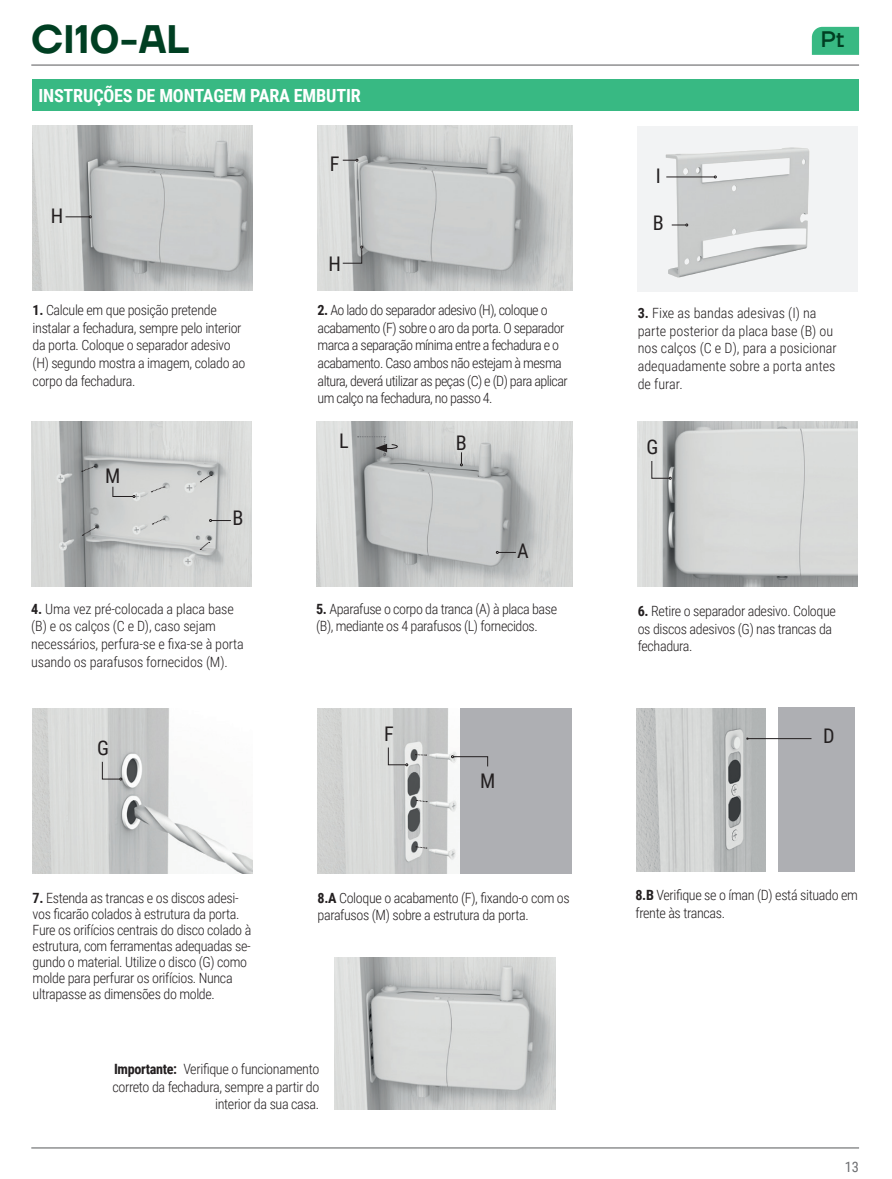
<style>
.page{position:relative;width:892px;height:1179px;background:#fff}
.page>*{position:absolute;margin:0;border:0;box-sizing:border-box;transform-origin:0 0}
.t1{font:600 39.82px "TT Firs Neue";color:#003f22}
.t2{font:500 22.5px "TT Firs Neue";color:#003f22}
.t3{font:20.25px "Roboto Condensed";color:#231f20}
.t4{font:700 18.22px "Roboto Condensed";letter-spacing:-.01em;color:#fff}
.t5{font:14.4px "Roboto Condensed";color:#6c6d70}
.t6{font:300 14.17px/17.6px "Roboto Condensed";letter-spacing:-.025em;color:#231f20}
.t7{font:300 14.17px/17.6px "Roboto Condensed";color:#231f20}
.s1{font-weight:700}
</style>
<div class="page">
<hr style="left:31px;top:65px;width:828px;height:1px;background:#57585a">
<hr style="left:31px;top:1147px;width:828px;height:1px;background:#57585a">
<svg style="left:812px;top:27px;width:47px;height:28px"></svg>
<img style="left:638px;top:126px;width:220px;height:165px">
<hr style="left:666px;top:177px;width:48px;height:1px;background:#231f20">
<svg style="left:672px;top:224px;width:16px;height:2px"></svg>
<img style="left:33px;top:125px;width:220px;height:165px">
<svg style="left:66px;top:216px;width:26px;height:2px"></svg>
<img style="left:638px;top:422px;width:220px;height:165px">
<svg style="left:651px;top:460px;width:20px;height:19px"></svg>
<img style="left:316px;top:421px;width:256px;height:165px">
<svg style="left:496px;top:551px;width:20px;height:3px"></svg>
<svg style="left:460px;top:452px;width:3px;height:14px"></svg>
<svg style="left:357px;top:436px;width:41px;height:20px"></svg>
<img style="left:33px;top:708px;width:220px;height:165px">
<svg style="left:102px;top:761px;width:20px;height:19px"></svg>
<div style="left:317px;top:708px;width:255px;height:165px;background:#aeafb3"></div>
<img style="left:317px;top:708px;width:143px;height:165px">
<svg style="left:388px;top:747px;width:20px;height:19px"></svg>
<svg style="left:451px;top:755px;width:37px;height:12px"></svg>
<svg style="left:415px;top:754px;width:11px;height:2px"></svg>
<svg style="left:416px;top:800px;width:11px;height:2px"></svg>
<svg style="left:416px;top:846px;width:11px;height:2px"></svg>
<div style="left:33px;top:79px;width:826px;height:32px;background:#38b983"></div>
<img style="left:317px;top:125px;width:255px;height:166px">
<svg style="left:343px;top:159px;width:15px;height:2px"></svg>
<svg style="left:342px;top:246px;width:21px;height:18px"></svg>
<img style="left:31px;top:421px;width:220px;height:165px">
<svg style="left:112px;top:486px;width:23px;height:12px"></svg>
<svg style="left:209px;top:519px;width:22px;height:3px"></svg>
<svg style="left:200px;top:475px;width:12px;height:7px"></svg>
<svg style="left:82px;top:466px;width:13px;height:6px"></svg>
<svg style="left:82px;top:526px;width:16px;height:10px"></svg>
<svg style="left:200px;top:542px;width:10px;height:8px"></svg>
<svg style="left:151px;top:486px;width:14px;height:6px"></svg>
<svg style="left:152px;top:518px;width:13px;height:7px"></svg>
<div style="left:778px;top:707px;width:77px;height:165px;background:#aeafb3"></div>
<img style="left:637px;top:708px;width:129px;height:164px">
<hr style="left:748px;top:738px;width:63px;height:1px;background:#231f20">
<img style="left:334px;top:957px;width:221px;height:152px">
<h1 class="t1" style="left:31px;top:11px;width:159px">CI10-AL</h1>
<h2 class="t2" style="left:821px;top:24px;width:25px">Pt</h2>
<p class="t4" style="left:38px;top:83px;width:324px">INSTRUÇÕES DE MONTAGEM PARA EMBUTIR</p>
<h3 class="t3" style="left:51px;top:202px;width:14px">H</h3>
<p class="t6" style="left:33px;top:301px;width:214px"><span class="s1">1.</span> Calcule em que posição pretende instalar a fechadura, sempre pelo interior da porta. Coloque o separador adesivo (H) segundo mostra a imagem, colado ao corpo da fechadura.</p>
<h3 class="t3" style="left:105px;top:462px;width:17px">M</h3>
<h3 class="t3" style="left:232px;top:504px;width:12px">B</h3>
<h3 class="t3" style="left:330px;top:150px;width:11px">F</h3>
<h3 class="t3" style="left:328px;top:249px;width:14px">H</h3>
<p class="t6" style="left:317px;top:301px;width:252px"><span class="s1">2.</span> Ao lado do separador adesivo (H), coloque o acabamento (F) sobre o aro da porta. O separador marca a separação mínima entre a fechadura e o acabamento. Caso ambos não estejam à mesma altura, deverá utilizar as peças (C) e (D) para aplicar um calço na fechadura, no passo 4.</p>
<h3 class="t3" style="left:339px;top:427px;width:11px">L</h3>
<h3 class="t3" style="left:456px;top:428px;width:12px">B</h3>
<h3 class="t3" style="left:517px;top:537px;width:13px">A</h3>
<p class="t6" style="left:31px;top:599px;width:214px"><span class="s1">4.</span> Uma vez pré-colocada a placa base (B) e os calços (C e D), caso sejam necessários, perfura-se e fixa-se à porta usando os parafusos fornecidos (M).</p>
<p class="t6" style="left:316px;top:599px;width:242px"><span class="s1">5.</span> Aparafuse o corpo da tranca (A) à placa base (B), mediante os 4 parafusos (L) fornecidos.</p>
<h3 class="t3" style="left:97px;top:734px;width:13px">G</h3>
<p class="t6" style="left:33px;top:889px;width:220px;line-height:16.2px"><span class="s1">7.</span> Estenda as trancas e os discos adesi&shy;vos ficarão colados à estrutura da porta.<br>Fure os orifícios centrais do disco colado à estrutura, com ferramentas adequadas se&shy;gundo o material. Utilize o disco (G) como molde para perfurar os orifícios. Nunca ultrapasse as dimensões do molde.</p>
<h3 class="t3" style="left:384px;top:719px;width:11px">F</h3>
<h3 class="t3" style="left:480px;top:766px;width:17px">M</h3>
<p class="t6" style="left:317px;top:888px;width:254px"><span class="s1">8.A</span> Coloque o acabamento (F), fixando-o com os parafusos (M) sobre a estrutura da porta.</p>
<p class="t6" style="left:112px;top:1059px;width:208px;text-align:right"><span class="s1">Importante:</span> Verifique o funcionamento correto da fechadura, sempre a partir do interior da sua casa.</p>
<h3 class="t3" style="left:656px;top:162px;width:7px">I</h3>
<h3 class="t3" style="left:653px;top:208px;width:12px">B</h3>
<p class="t7" style="left:638px;top:304px;width:201px"><span class="s1">3.</span> Fixe as bandas adesivas (I) na parte posterior da placa base (B) ou nos calços (C e D), para a posicionar adequadamente sobre a porta antes de furar.</p>
<h3 class="t3" style="left:646px;top:433px;width:13px">G</h3>
<p class="t6" style="left:638px;top:601px;width:200px"><span class="s1">6.</span> Retire o separador adesivo. Coloque os discos adesivos (G) nas trancas da fechadura.</p>
<h3 class="t3" style="left:823px;top:722px;width:13px">D</h3>
<p class="t6" style="left:635px;top:886px;width:224px"><span class="s1">8.B</span> Verifique se o íman (D) está situado em frente às trancas.</p>
<p class="t5" style="left:845px;top:1157px;width:16px">13</p>
</div>
